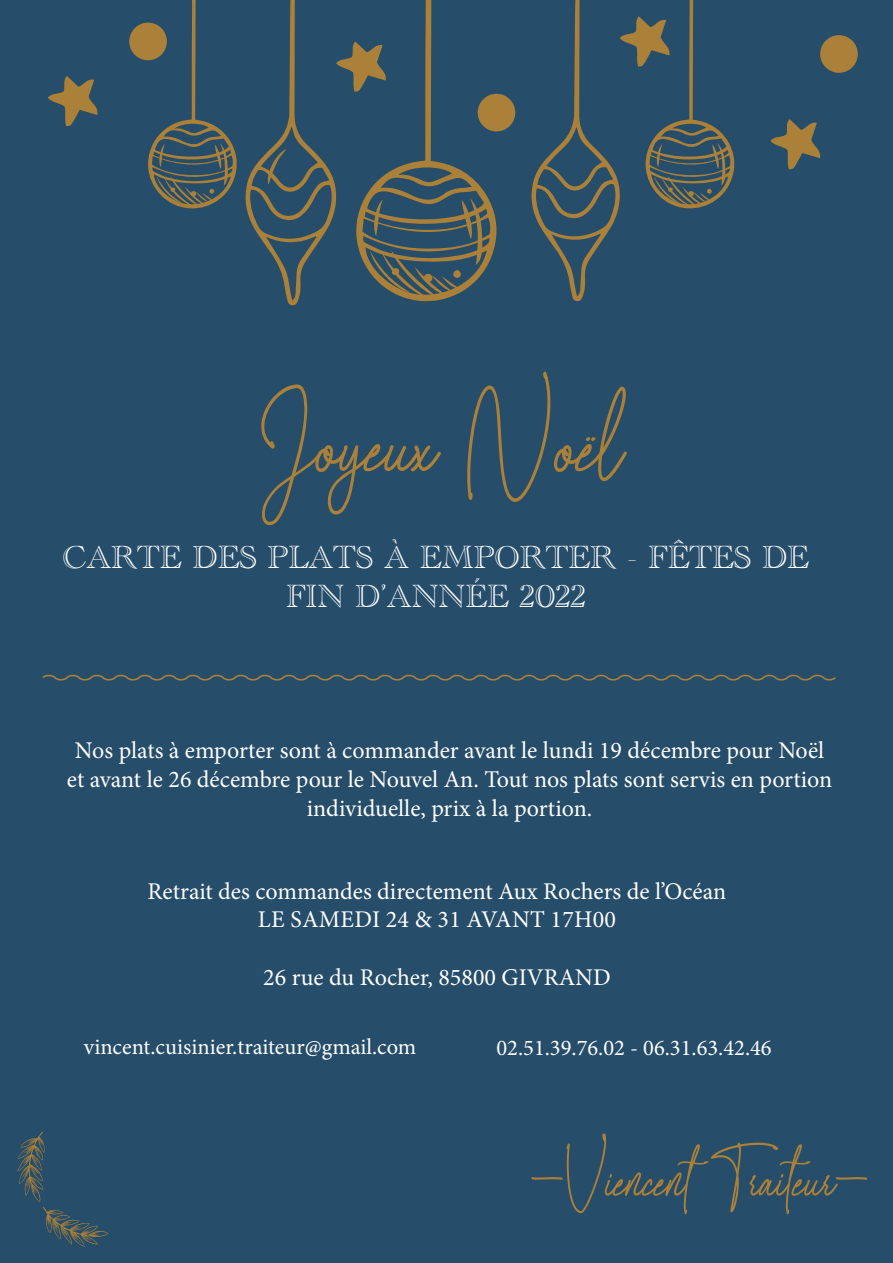
<style>
.page{position:relative;width:893px;height:1263px;background:#264d6a}
.page>*{position:absolute;margin:0;border:0;box-sizing:border-box;transform-origin:0 0}
.t1{font:147px "Christmas";color:#ab8038}
.t2{font:90px "Christmas";color:#ab8038}
.t3{font:33px/39.6px "Academy Engraved Let Plain";color:#fff;text-align:center}
.t4{font:24px/28.8px "Minion Pro";color:#fff;text-align:center}
.t5{font:22.5px "Minion Pro";color:#fff}
</style>
<div class="page">
<svg style="left:17px;top:1131px;width:91px;height:116px;background:#315165"></svg>
<svg style="left:48px;top:76px;width:51px;height:51px;background:#5f6354"></svg>
<div style="left:820px;top:35px;width:38px;height:38px;background:#ab8038;border-radius:50%"></div>
<div style="left:478px;top:94px;width:37px;height:37px;background:#ab8038;border-radius:50%"></div>
<div style="left:129px;top:23px;width:38px;height:37px;background:#ab8038;border-radius:50%"></div>
<svg style="left:770px;top:119px;width:52px;height:51px;background:#5e6254"></svg>
<svg style="left:147px;top:0;width:351px;height:305px;background:#385363"></svg>
<svg style="left:529px;top:0;width:206px;height:301px;background:#355264"></svg>
<svg style="left:41px;top:672px;width:797px;height:11px;background:#3a5461"></svg>
<p class="t1" style="left:261px;top:339px;width:364px">Joyeux Noël</p>
<p class="t3" style="left:63px;top:535px;width:748px">CARTE DES PLATS À EMPORTER - FÊTES DE<br>FIN D’ANNÉE 2022</p>
<p class="t4" style="left:67px;top:736px;width:767px">Nos plats à emporter sont à commander avant le lundi 19 décembre pour Noël et avant le 26 décembre pour le Nouvel An. Tout nos plats sont servis en portion individuelle, prix à la portion.</p>
<p class="t4" style="left:148px;top:876px;width:580px">Retrait des commandes directement Aux Rochers de l’Océan</p>
<p class="t4" style="left:258px;top:905px;width:360px">LE SAMEDI 24 &amp; 31 AVANT 17H00</p>
<p class="t4" style="left:263px;top:963px;width:349px">26 rue du Rocher, 85800 GIVRAND</p>
<p class="t5" style="left:84px;top:1032px;width:334px">vincent.cuisinier.traiteur@gmail.com</p>
<p class="t5" style="left:496px;top:1033px;width:277px">02.51.39.76.02 - 06.31.63.42.46</p>
<p class="t2" style="left:531px;top:1115px;width:341px">-Viencent Traiteur-</p>
</div>
